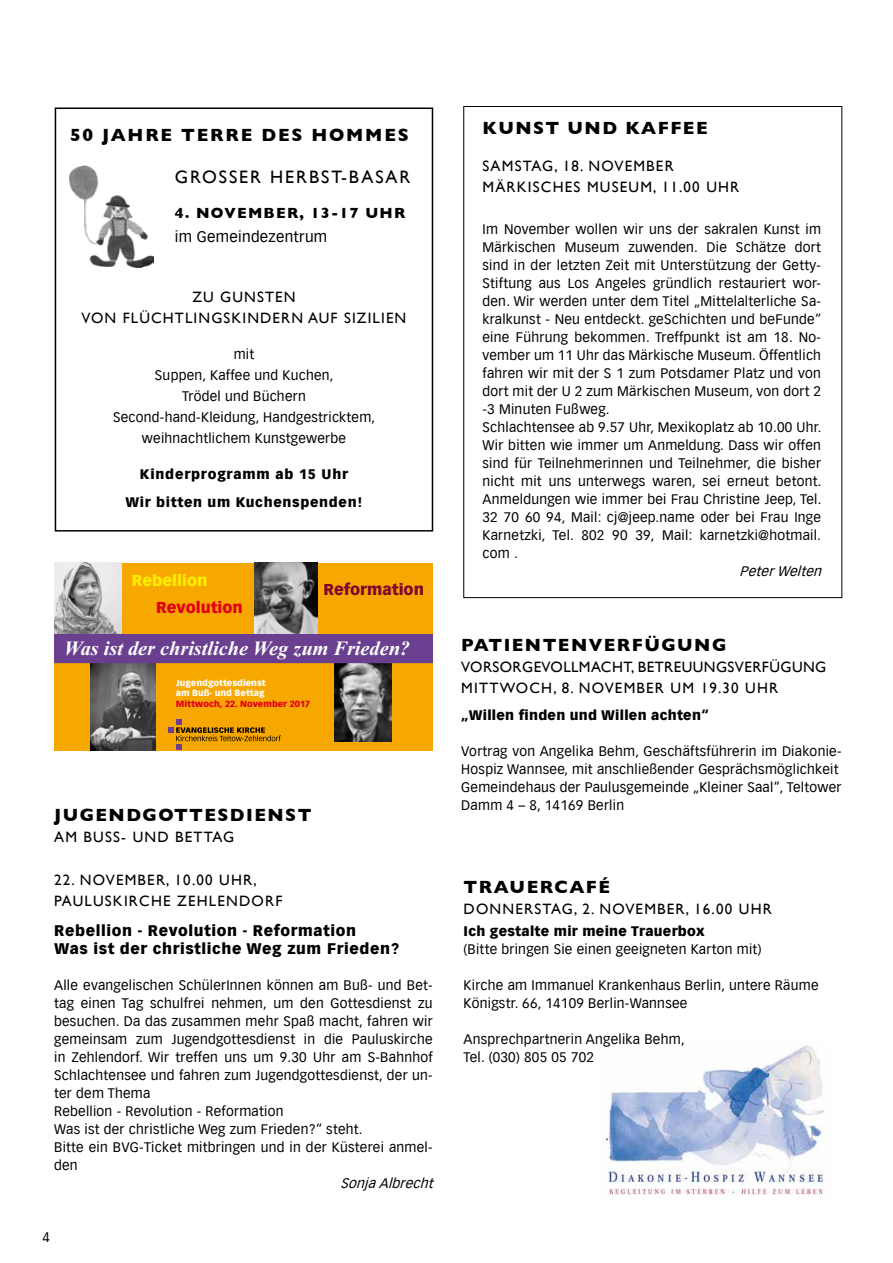
<style>
.page{position:relative;width:893px;height:1263px;background:#fff}
.page>*{position:absolute;margin:0;border:0;box-sizing:border-box;transform-origin:0 0}
.t1{font:italic 700 20.25px "Times New Roman";color:#fff}
.t2{font:700 18px "Gill Sans";letter-spacing:.08em;color:#000}
.t3{font:700 18px "Gill Sans";letter-spacing:.1em;color:#000}
.t4{font:18px "Gill Sans";letter-spacing:.11em;color:#000}
.t5{font:900 15.45px "Vectora LT Std";color:#80082c}
.t6{font:900 15.45px "Vectora LT Std";color:#e2001a}
.t7{font:900 15.45px "Vectora LT Std";color:#ffed00}
.t8{font:15px/21px "Gill Sans";letter-spacing:.08em;color:#000}
.t9{font:15px/21px "Gill Sans";letter-spacing:.03em;color:#000}
.t10{font:900 15px/18px "Vectora LT";letter-spacing:.04em;color:#000}
.t11{font:700 15px "Gill Sans";letter-spacing:.08em;color:#000}
.t12{font:15px "Vectora LT";letter-spacing:.02em;color:#000}
.t13{font:13.5px/18px "Vectora LT";letter-spacing:.02em;color:#000}
.t14{font:900 13.5px "Vectora LT";letter-spacing:.02em;color:#000}
.t15{font:900 13.5px/28.5px "Vectora LT";letter-spacing:.05em;color:#000;text-align:center}
.t16{font:italic 13.5px "Vectora LT";color:#000}
.t17{font:900 8.7px/10.8px "Vectora LT Std";color:#fff}
.t18{font:900 8.7px "Vectora LT Std";color:#e2001a}
</style>
<div class="page">
<img style="left:602px;top:1043px;width:222px;height:152px">
<img style="left:69px;top:165px;width:85px;height:102px">
<div style="left:55px;top:108px;width:378px;height:423px;border:2px solid #000"></div>
<div style="left:54px;top:562px;width:379px;height:188px;background:#f7a800"></div>
<img style="left:54px;top:562px;width:68px;height:72px">
<img style="left:335px;top:663px;width:56px;height:78px">
<img style="left:91px;top:663px;width:65px;height:87px">
<img style="left:254px;top:562px;width:63px;height:72px">
<div style="left:54px;top:634px;width:379px;height:29px;background:#6a3f8f"></div>
<svg style="left:168px;top:719px;width:113px;height:31px"></svg>
<h2 class="t3" style="left:70px;top:121px;width:340px">50 JAHRE TERRE DES HOMMES</h2>
<h2 class="t4" style="left:175px;top:167px;width:237px">GROSSER HERBST-BASAR</h2>
<p class="t11" style="left:175px;top:201px;width:232px">4. NOVEMBER, 13-17 UHR</p>
<p class="t12" style="left:175px;top:228px;width:154px">im Gemeindezentrum</p>
<p class="t8" style="left:82px;top:286px;width:326px;text-align:center">ZU GUNSTEN<br>VON FLÜCHTLINGSKINDERN AUF SIZILIEN</p>
<p class="t13" style="left:113px;top:344px;width:264px;line-height:21px;text-align:center">mit<br>Suppen, Kaffee und Kuchen,<br>Trödel und Büchern<br>Second-hand-Kleidung, Handgestricktem, weihnachtlichem Kunstgewerbe</p>
<p class="t15" style="left:125px;top:460px;width:239px">Kinderprogramm ab 15 Uhr<br>Wir bitten um Kuchenspenden!</p>
<p class="t7" style="left:132px;top:570px;width:77px">Rebellion</p>
<p class="t6" style="left:156px;top:597px;width:88px">Revolution</p>
<p class="t5" style="left:324px;top:580px;width:102px">Reformation</p>
<h1 class="t1" style="left:64px;top:634px;width:347px">Was ist der christliche Weg zum Frieden?</h1>
<p class="t17" style="left:176px;top:677px;width:92px">Jugendgottesdienst am Buß- und Bettag</p>
<p class="t18" style="left:176px;top:698px;width:136px">Mittwoch, 22. November 2017</p>
<h2 class="t2" style="left:54px;top:801px;width:259px">JUGENDGOTTESDIENST</h2>
<p class="t8" style="left:54px;top:826px;width:182px">AM BUSS- UND BETTAG</p>
<p class="t8" style="left:54px;top:869px;width:230px">22. NOVEMBER, 10.00 UHR,<br>PAULUSKIRCHE ZEHLENDORF</p>
<p class="t10" style="left:54px;top:922px;width:346px">Rebellion - Revolution - Reformation<br>Was ist der christliche Weg zum Frieden?</p>
<p class="t13" style="left:54px;top:976px;width:380px">Alle evangelischen SchülerInnen können am Buß- und Bet&shy;tag einen Tag schulfrei nehmen, um den Gottesdienst zu besuchen. Da das zusammen mehr Spaß macht, fahren wir gemeinsam zum Jugendgottesdienst in die Pauluskirche in Zehlendorf. Wir treffen uns um 9.30 Uhr am S-Bahnhof Schlachtensee und fahren zum Jugendgottesdienst, der un&shy;ter dem Thema<br>Rebellion - Revolution - Reformation<br>Was ist der christliche Weg zum Frieden?“ steht.<br>Bitte ein BVG-Ticket mitbringen und in der Küsterei anmel&shy;den</p>
<p class="t16" style="left:340px;top:1175px;width:98px">Sonja Albrecht</p>
<p class="t13" style="left:43px;top:1228px;width:9px">4</p>
<h2 class="t2" style="left:482px;top:113px;width:227px">KUNST UND KAFFEE</h2>
<p class="t8" style="left:482px;top:155px;width:258px">SAMSTAG, 18. NOVEMBER<br>MÄRKISCHES MUSEUM, 11.00 UHR</p>
<p class="t13" style="left:482px;top:220px;width:340px">Im November wollen wir uns der sakralen Kunst im Märkischen Museum zuwenden. Die Schätze dort sind in der letzten Zeit mit Unterstützung der Getty-Stiftung aus Los Angeles gründlich restauriert wor&shy;den. Wir werden unter dem Titel „Mittelalterliche Sa&shy;kralkunst - Neu entdeckt. geSchichten und beFunde“ eine Führung bekommen. Treffpunkt ist am 18. No&shy;vember um 11 Uhr das Märkische Museum. Öffentlich fahren wir mit der S 1 zum Potsdamer Platz und von dort mit der U 2 zum Märkischen Museum, von dort 2 -3 Minuten Fußweg.<br>Schlachtensee ab 9.57 Uhr, Mexikoplatz ab 10.00 Uhr.<br>Wir bitten wie immer um Anmeldung. Dass wir offen sind für Teilnehmerinnen und Teilnehmer, die bisher nicht mit uns unterwegs waren, sei erneut betont.<br>Anmeldungen wie immer bei Frau Christine Jeep, Tel.<br>32 70 60 94, Mail: cj@jeep.name oder bei Frau Inge Karnetzki, Tel. 802 90 39, Mail: karnetzki@hotmail. com .</p>
<p class="t16" style="left:739px;top:563px;width:87px">PeterWelten</p>
<h2 class="t2" style="left:461px;top:631px;width:267px">PATIENTENVERFÜGUNG</h2>
<p class="t9" style="left:461px;top:656px;width:367px">VORSORGEVOLLMACHT, BETREUUNGSVERFÜGUNG<br>MITTWOCH, 8. NOVEMBER UM 19.30 UHR</p>
<p class="t14" style="left:461px;top:707px;width:249px">„Willen finden und Willen achten“</p>
<p class="t13" style="left:461px;top:742px;width:382px">Vortrag von Angelika Behm, Geschäftsführerin im Diakonie-Hospiz Wannsee, mit anschließender Gesprächsmöglichkeit Gemeindehaus der Paulusgemeinde „Kleiner Saal“, Teltower Damm 4 – 8, 14169 Berlin</p>
<h2 class="t2" style="left:464px;top:873px;width:148px">TRAUERCAFÉ</h2>
<p class="t8" style="left:464px;top:899px;width:310px">DONNERSTAG, 2. NOVEMBER, 16.00 UHR</p>
<p class="t14" style="left:464px;top:923px;width:243px">Ich gestalte mir meine Trauerbox</p>
<p class="t13" style="left:464px;top:940px;width:299px">(Bitte bringen Sie einen geeigneten Karton mit)</p>
<p class="t13" style="left:464px;top:976px;width:356px">Kirche am Immanuel Krankenhaus Berlin, untere Räume<br>Königstr. 66, 14109 Berlin-Wannsee</p>
<p class="t13" style="left:464px;top:1030px;width:223px">Ansprechpartnerin Angelika Behm,<br>Tel. (030) 805 05 702</p>
</div>
